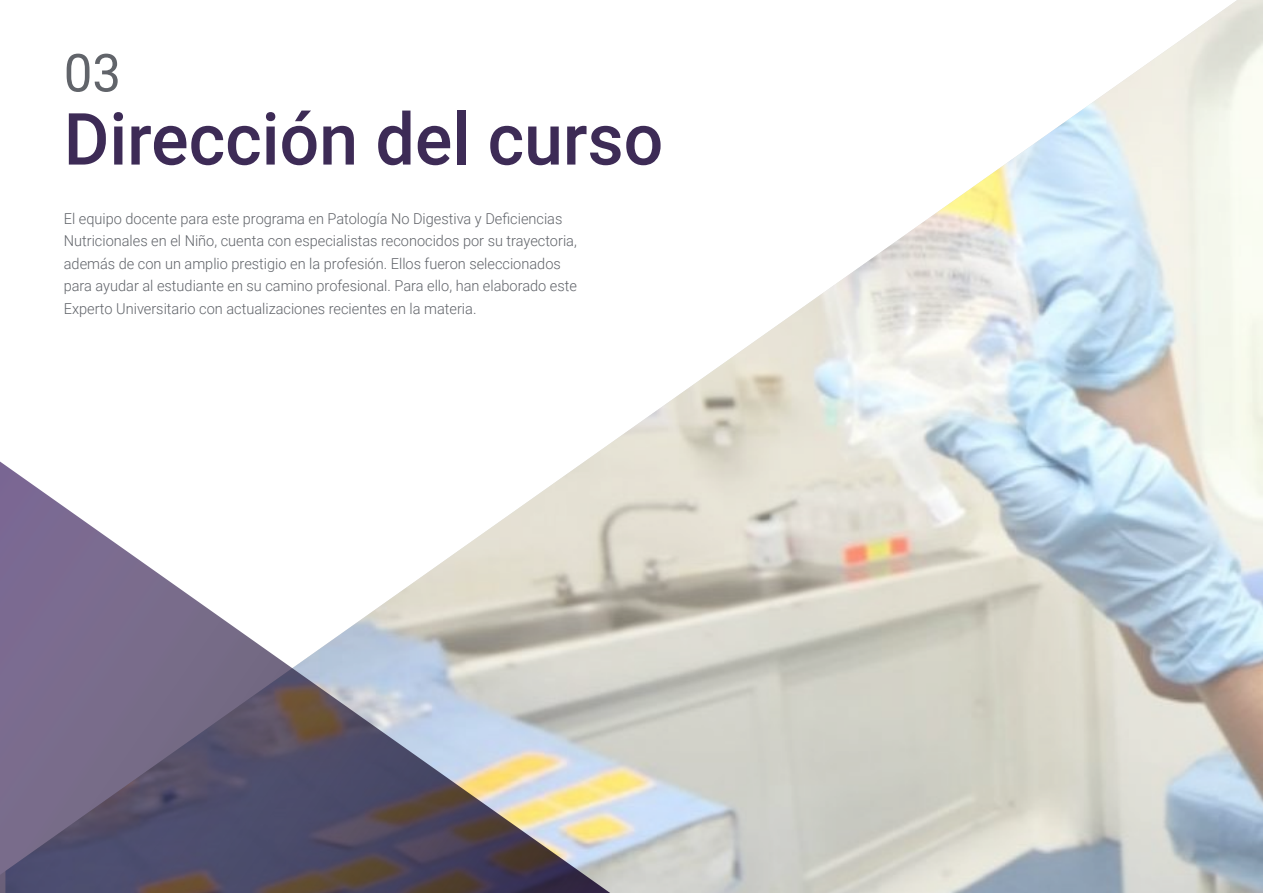
<style>
.page{position:relative;width:1263px;height:893px;background:#fff}
.page>*{position:absolute;margin:0;border:0;box-sizing:border-box;transform-origin:0 0}
.t1{font:500 72px "Roboto";color:#3d2b56}
.t2{font:52.5px "Roboto";color:#61646a}
.t3{font:300 15px/22.5px "Roboto";color:#61646a}
</style>
<div class="page">
<img style="left:607px;top:0;width:656px;height:893px">
<svg style="left:0;top:446px;width:640px;height:447px"></svg>
<h2 class="t2" style="left:64px;top:36px;width:59px">03</h2>
<h1 class="t1" style="left:64px;top:89px;width:601px">Dirección del curso</h1>
<p class="t3" style="left:64px;top:207px;width:515px">El equipo docente para este programa en Patología No Digestiva y Deficiencias Nutricionales en el Niño, cuenta con especialistas reconocidos por su trayectoria, además de con un amplio prestigio en la profesión. Ellos fueron seleccionados para ayudar al estudiante en su camino profesional. Para ello, han elaborado este Experto Universitario con actualizaciones recientes en la materia.</p>
</div>
